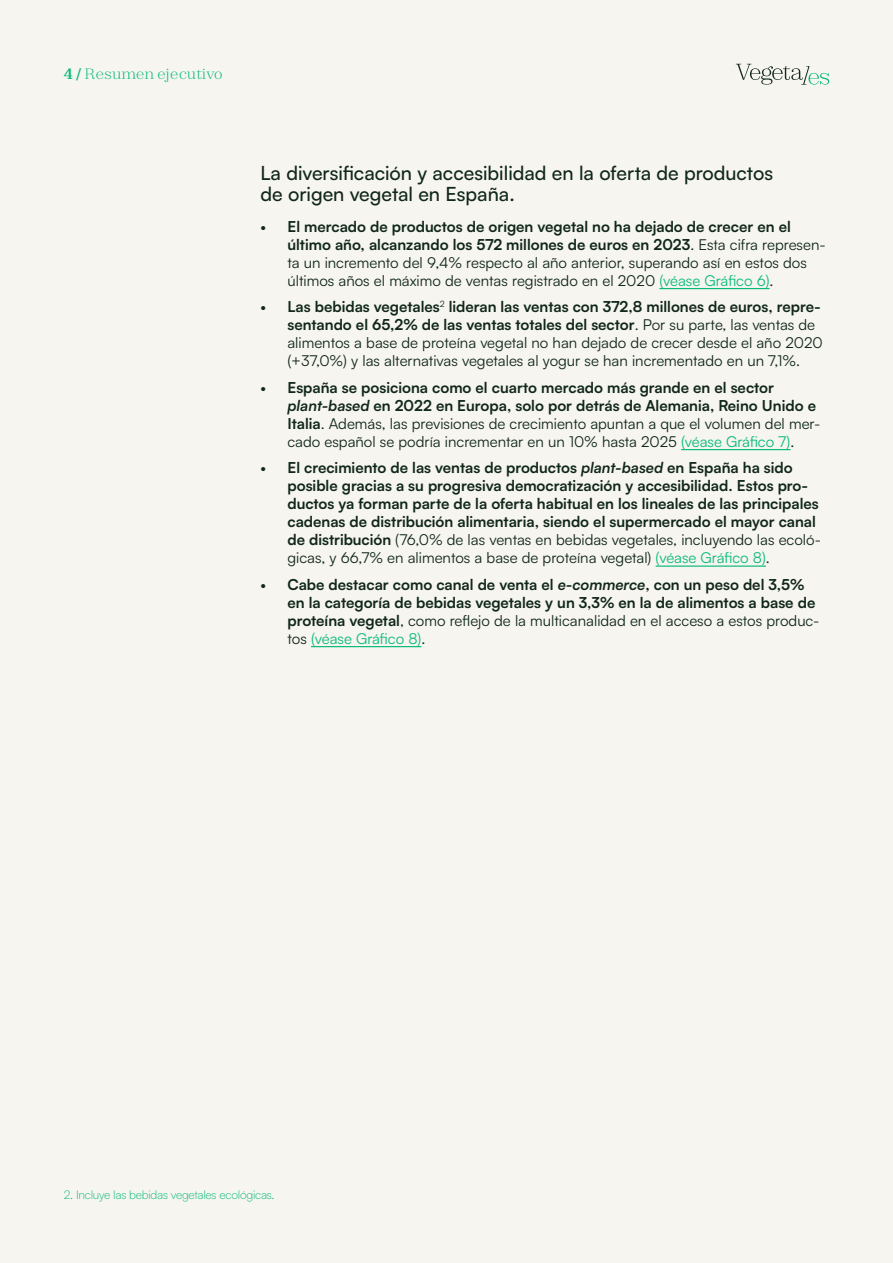
<style>
.page{position:relative;width:893px;height:1263px;background:#f7f5ef}
.page>*{position:absolute;margin:0;border:0;box-sizing:border-box;transform-origin:0 0}
.t1{font:500 19.5px/21px "Satoshi";color:#10271a}
.t2{font:700 15px/18px "Satoshi";color:#10271a}
.t3{font:15px/18px "Satoshi";color:#10271a}
.t4{font:300 15px "Zodiak";color:#09bb78}
.t5{font:300 12px "Satoshi";letter-spacing:-.02em;color:#09bb78}
.s1{font-weight:700}
.s2{color:#09bb78}
.s3{font-weight:400}
.s4{font-style:italic}
.s5{font-weight:400;color:#09bb78}
</style>
<div class="page">
<hr style="left:659px;top:288px;width:111px;height:1px;background:#09bb78">
<hr style="left:681px;top:449px;width:109px;height:1px;background:#09bb78">
<hr style="left:656px;top:565px;width:110px;height:2px;background:#09bb78">
<hr style="left:311px;top:646px;width:110px;height:1px;background:#09bb78">
<svg style="left:736px;top:64px;width:93px;height:21px"></svg>
<p class="t4" style="left:64px;top:64px;width:161px"><span class="s1">4 /</span> Resumen ejecutivo</p>
<h1 class="t1" style="left:260px;top:161px;width:514px">La diversificación y accesibilidad en la oferta de productos de origen vegetal en España.</h1>
<p class="t3" style="left:287px;top:217px;width:540px;text-indent:-27px">• <span class="s1">El mercado de productos de origen vegetal no ha dejado de crecer en el último año, alcanzando los 572 millones de euros en 2023</span>. Esta cifra represen&shy;ta un incremento del 9,4% respecto al año anterior, superando así en estos dos últimos años el máximo de ventas registrado en el 2020 <span class="s2">(véase Gráfico 6)</span>.</p>
<p class="t3" style="left:287px;top:297px;width:537px;text-indent:-27px">• <span class="s1">Las bebidas vegetales</span><sup>2</sup> <span class="s1">lideran las ventas con 372,8 millones de euros, repre&shy;sentando el 65,2% de las ventas totales del sector</span>. Por su parte, las ventas de alimentos a base de proteína vegetal no han dejado de crecer desde el año 2020 (+37,0%) y las alternativas vegetales al yogur se han incrementado en un 7,1%.</p>
<p class="t2" style="left:287px;top:377px;width:534px;text-indent:-27px"><span class="s3">•</span> España se posiciona como el cuarto mercado más grande en el sector <span class="s4">plant-based</span> en 2022 en Europa, solo por detrás de Alemania, Reino Unido e Italia<span class="s3">. Además, las previsiones de crecimiento apuntan a que el volumen del mer&shy;cado español se podría incrementar en un 10% hasta 2025</span> <span class="s5">(véase Gráfico 7)</span><span class="s3">.</span></p>
<p class="t2" style="left:287px;top:458px;width:535px;text-indent:-27px"><span class="s3">•</span> El crecimiento de las ventas de productos <span class="s4">plant-based</span> en España ha sido posible gracias a su progresiva democratización y accesibilidad. Estos pro&shy;ductos ya forman parte de la oferta habitual en los lineales de las principales cadenas de distribución alimentaria, siendo el supermercado el mayor canal de distribución <span class="s3">(76,0% de las ventas en bebidas vegetales, incluyendo las ecoló&shy;gicas, y 66,7% en alimentos a base de proteína vegetal)</span> <span class="s5">(véase Gráfico 8)</span><span class="s3">.</span></p>
<p class="t2" style="left:287px;top:574px;width:533px;text-indent:-27px"><span class="s3">•</span> Cabe destacar como canal de venta el <span class="s4">e-commerce</span>, con un peso del 3,5% en la categoría de bebidas vegetales y un 3,3% en la de alimentos a base de proteína vegetal<span class="s3">, como reflejo de la multicanalidad en el acceso a estos produc&shy;tos</span> <span class="s5">(véase Gráfico 8)</span><span class="s3">.</span></p>
<p class="t5" style="left:64px;top:1187px;width:212px">2. Incluye las bebidas vegetales ecológicas.</p>
</div>
